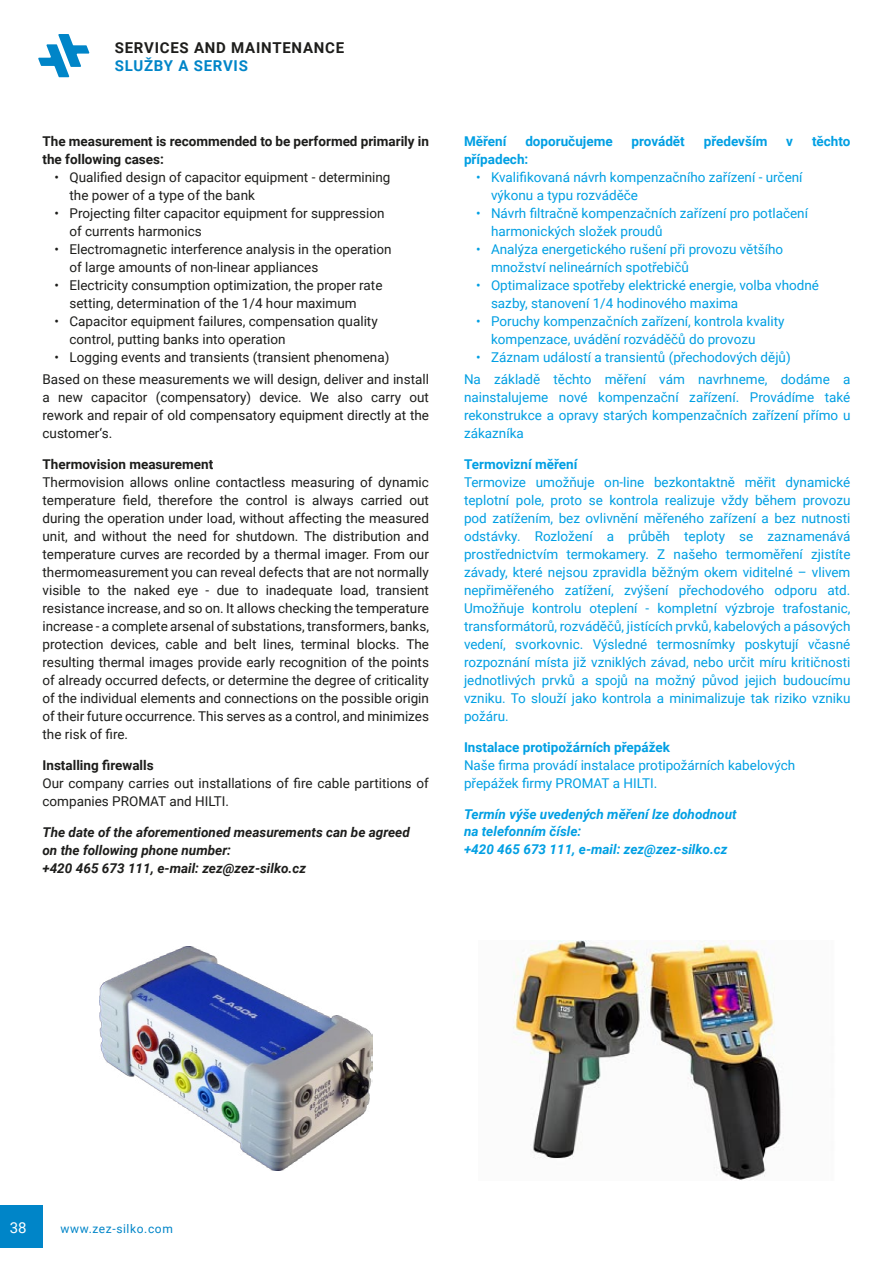
<style>
.page{position:relative;width:893px;height:1263px;background:#fff}
.page>*{position:absolute;margin:0;border:0;box-sizing:border-box;transform-origin:0 0}
.t1{font:700 15px "Roboto";letter-spacing:.05em;color:#1d1d1b}
.t2{font:700 15px "Roboto";letter-spacing:.05em;color:#0085c8}
.t3{font:15px "Roboto";color:#fff}
.t4{font:13.5px/18px "Roboto";color:#1d1d1b}
.t5{font:13.5px/18px "Roboto";color:#009fe3}
.t6{font:italic 700 13.5px/18px "Roboto";color:#1d1d1b}
.t7{font:700 13.5px/18px "Roboto";color:#1d1d1b}
.t8{font:700 13.5px "Roboto";color:#009fe3}
.t9{font:italic 700 13.5px/18px "Roboto";color:#009fe3}
.t10{font:12px "Roboto";letter-spacing:.05em;color:#0085c8}
</style>
<div class="page">
<div style="left:0;top:1205px;width:43px;height:43px;background:#0085c8"></div>
<svg style="left:38px;top:34px;width:51px;height:43px"></svg>
<img style="left:513px;top:941px;width:268px;height:239px">
<img style="left:100px;top:946px;width:273px;height:225px">
<p class="t1" style="left:115px;top:37px;width:231px">SERVICES AND MAINTENANCE</p>
<p class="t2" style="left:115px;top:55px;width:135px">SLUŽBY A SERVIS</p>
<p class="t7" style="left:43px;top:132px;width:388px">The measurement is recommended to be performed primarily in the following cases:</p>
<p class="t4" style="left:70px;top:168px;width:323px;text-indent:-15px">• Qualified design of capacitor equipment - determining the power of a type of the bank</p>
<p class="t4" style="left:70px;top:204px;width:317px;text-indent:-15px">• Projecting filter capacitor equipment for suppression of currents harmonics</p>
<p class="t4" style="left:70px;top:240px;width:324px;text-indent:-15px">• Electromagnetic interference analysis in the operation of large amounts of non-linear appliances</p>
<p class="t4" style="left:70px;top:276px;width:314px;text-indent:-15px">• Electricity consumption optimization, the proper rate setting, determination of the 1/4 hour maximum</p>
<p class="t4" style="left:70px;top:312px;width:310px;text-indent:-15px">• Capacitor equipment failures, compensation quality control, putting banks into operation</p>
<p class="t4" style="left:43px;top:346px;width:388px;line-height:22.2px;text-indent:12px">• Logging events and transients (transient phenomena)<br>Based on these measurements we will design, deliver and install</p>
<p class="t4" style="left:43px;top:388px;width:388px;text-align:justify">a new capacitor (compensatory) device. We also carry out rework and repair of old compensatory equipment directly at the customer‘s.</p>
<p class="t7" style="left:43px;top:455px;width:172px">Thermovision measurement</p>
<p class="t4" style="left:43px;top:473px;width:388px;text-align:justify">Thermovision allows online contactless measuring of dynamic temperature field, therefore the control is always carried out during the operation under load, without affecting the measured unit, and without the need for shutdown. The distribution and temperature curves are recorded by a thermal imager. From our thermomeasurement you can reveal defects that are not normally visible to the naked eye - due to inadequate load, transient resistance increase, and so on. It allows checking the temperature increase - a complete arsenal of substations, transformers, banks, protection devices, cable and belt lines, terminal blocks. The resulting thermal images provide early recognition of the points of already occurred defects, or determine the degree of criticality of the individual elements and connections on the possible origin of their future occurrence. This serves as a control, and minimizes the risk of fire.</p>
<p class="t7" style="left:43px;top:756px;width:113px">Installing firewalls</p>
<p class="t4" style="left:43px;top:774px;width:388px">Our company carries out installations of fire cable partitions of companies PROMAT and HILTI.</p>
<p class="t6" style="left:43px;top:822px;width:369px">The date of the aforementioned measurements can be agreed on the following phone number:<br>+420 465 673 111, e-mail: zez@zez-silko.cz</p>
<p class="t8" style="left:464px;top:132px;width:44px">Měření</p>
<p class="t8" style="left:525px;top:132px;width:89px">doporučujeme</p>
<p class="t8" style="left:632px;top:132px;width:55px">provádět</p>
<p class="t8" style="left:704px;top:132px;width:65px">především</p>
<p class="t8" style="left:786px;top:132px;width:8px">v</p>
<p class="t8" style="left:812px;top:132px;width:40px">těchto</p>
<p class="t8" style="left:464px;top:150px;width:66px">případech:</p>
<p class="t5" style="left:491px;top:168px;width:313px;text-indent:-15px">• Kvalifikovaná návrh kompenzačního zařízení - určení výkonu a typu rozváděče</p>
<p class="t5" style="left:491px;top:204px;width:319px;text-indent:-15px">• Návrh filtračně kompenzačních zařízení pro potlačení harmonických složek proudů</p>
<p class="t5" style="left:491px;top:240px;width:294px;text-indent:-15px">• Analýza energetického rušení při provozu většího množství nelineárních spotřebičů</p>
<p class="t5" style="left:491px;top:276px;width:330px;text-indent:-15px">• Optimalizace spotřeby elektrické energie, volba vhodné sazby, stanovení 1/4 hodinového maxima</p>
<p class="t5" style="left:491px;top:312px;width:295px;text-indent:-15px">• Poruchy kompenzačních zařízení, kontrola kvality kompenzace, uvádění rozváděčů do provozu</p>
<p class="t5" style="left:464px;top:346px;width:388px;line-height:22.2px;text-indent:12px">• Záznam událostí a transientů (přechodových dějů)<br>Na základě těchto měření vám navrhneme, dodáme a</p>
<p class="t5" style="left:464px;top:388px;width:388px;text-align:justify">nainstalujeme nové kompenzační zařízení. Provádíme také rekonstrukce a opravy starých kompenzačních zařízení přímo u zákazníka</p>
<p class="t8" style="left:464px;top:455px;width:115px">Termovizní měření</p>
<p class="t5" style="left:464px;top:473px;width:388px;text-align:justify">Termovize umožňuje on-line bezkontaktně měřit dynamické teplotní pole, proto se kontrola realizuje vždy během provozu pod zatížením, bez ovlivnění měřeného zařízení a bez nutnosti odstávky. Rozložení a průběh teploty se zaznamenává prostřednictvím termokamery. Z našeho termoměření zjistíte závady, které nejsou zpravidla běžným okem viditelné – vlivem nepřiměřeného zatížení, zvýšení přechodového odporu atd.<br>Umožňuje kontrolu oteplení - kompletní výzbroje trafostanic, transformátorů, rozváděčů, jistících prvků, kabelových a pásových vedení, svorkovnic. Výsledné termosnímky poskytují včasné rozpoznání místa již vzniklých závad, nebo určit míru kritičnosti jednotlivých prvků a spojů na možný původ jejich budoucímu vzniku. To slouží jako kontrola a minimalizuje tak riziko vzniku požáru.</p>
<p class="t8" style="left:464px;top:737px;width:207px">Instalace protipožárních přepážek</p>
<p class="t5" style="left:464px;top:755px;width:333px">Naše firma provádí instalace protipožárních kabelových přepážek firmy PROMAT a HILTI.</p>
<p class="t9" style="left:464px;top:804px;width:274px">Termín výše uvedených měření lze dohodnout na telefonním čísle:<br>+420 465 673 111, e-mail: zez@zez-silko.cz</p>
<p class="t3" style="left:10px;top:1217px;width:18px">38</p>
<p class="t10" style="left:61px;top:1221px;width:114px">www.zez-silko.com</p>
</div>
